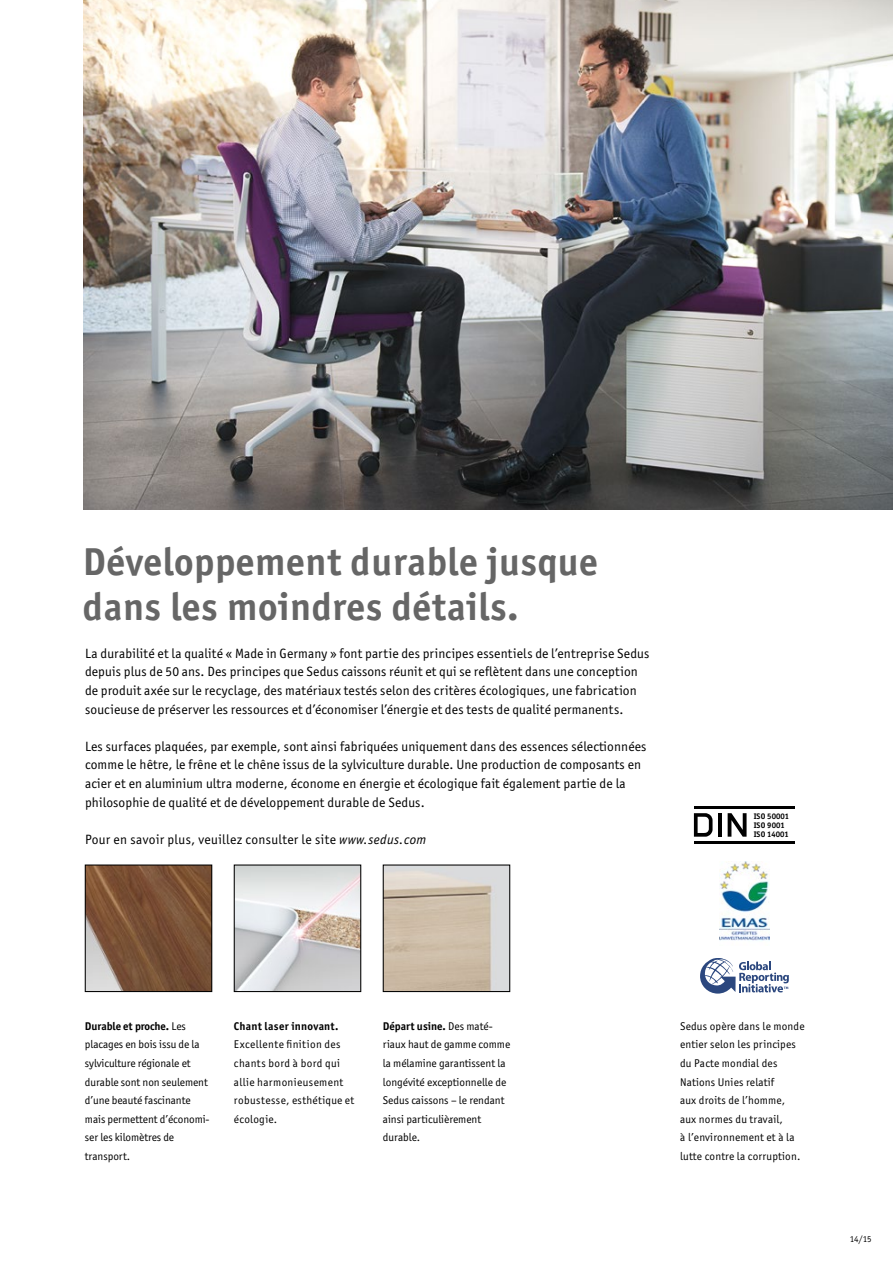
<style>
.page{position:relative;width:893px;height:1263px;background:#fff}
.page>*{position:absolute;margin:0;border:0;box-sizing:border-box;transform-origin:0 0}
.Headline_26pt{font:700 39px/45px "Officina San Itc T";letter-spacing:.015em;color:#666}
.Headline_26pt-2{font:13.5px/18.6px "Officina San Itc T";letter-spacing:.015em;color:#000}
.Copy_9pt{font:13.5px/18.6px "Officina San Itc T";letter-spacing:.01em;color:#000}
.Copy_9pt-2{font:13.5px "Officina San Itc T";letter-spacing:.03em;color:#000}
.Copy_12pt{font:11.25px/18.6px "Officina San Itc T";letter-spacing:.015em;color:#000}
.Copy_12pt-2{font:11.25px/18.6px "Officina San Itc T";letter-spacing:-.005em;color:#000}
.Headline_26pt-3{font:11.25px/18.6px "Officina San Itc T";color:#000}
.Copy_9pt-3{font:11.25px/18.6px "Officina San Itc T";letter-spacing:.035em;color:#000}
.t1{font:9px "Officina San Itc T";color:#000}
.Copy_12pt-3{font:700 8.1px "Officina San Itc T";letter-spacing:.015em;color:#000}
.s1{font-style:italic}
.s2{font-weight:700}
</style>
<div class="page">
<img style="left:84px;top:0;width:809px;height:509px">
<img style="left:385px;top:866px;width:123px;height:124px">
<div style="left:383px;top:864px;width:127px;height:128px;border:1px solid #000"></div>
<img style="left:87px;top:866px;width:123px;height:124px">
<div style="left:85px;top:864px;width:127px;height:128px;border:1px solid #000"></div>
<img style="left:236px;top:866px;width:123px;height:124px">
<div style="left:234px;top:864px;width:127px;height:128px;border:1px solid #000"></div>
<svg style="left:700px;top:958px;width:89px;height:35px"></svg>
<hr style="left:694px;top:806px;width:100px;height:3px;background:#000">
<svg style="left:728px;top:813px;width:18px;height:24px"></svg>
<hr style="left:718px;top:813px;width:4px;height:24px;background:#000">
<hr style="left:694px;top:841px;width:100px;height:3px;background:#000">
<svg style="left:694px;top:813px;width:19px;height:24px"></svg>
<img style="left:719px;top:861px;width:51px;height:80px">
<p class="Headline_26pt" style="left:83px;top:539px;width:517px">Développement durable jusque dans les moindres détails.</p>
<p class="Headline_26pt-2" style="left:85px;top:644px;width:566px">La durabilité et la qualité « Made in Germany » font partie des principes essentiels de l’entreprise Sedus depuis plus de 50 ans. Des principes que Sedus caissons réunit et qui se reflètent dans une conception de produit axée sur le recyclage, des matériaux testés selon des critères écologiques, une fabrication soucieuse de préserver les ressources et d’économiser l’énergie et des tests de qualité permanents.</p>
<p class="Copy_9pt" style="left:85px;top:737px;width:563px">Les surfaces plaquées, par exemple, sont ainsi fabriquées uniquement dans des essences sélectionnées comme le hêtre, le frêne et le chêne issus de la sylviculture durable. Une production de composants en acier et en aluminium ultra moderne, économe en énergie et écologique fait également partie de la philosophie de qualité et de développement durable de Sedus.</p>
<p class="Copy_9pt-2" style="left:85px;top:831px;width:343px">Pour en savoir plus, veuillez consulter le site <span class="s1">www.sedus.com</span></p>
<p class="Copy_12pt-3" style="left:754px;top:811px;width:37px">ISO 50001</p>
<p class="Copy_12pt-3" style="left:754px;top:820px;width:33px">ISO 9001</p>
<p class="Copy_12pt-3" style="left:754px;top:829px;width:37px">ISO 14001</p>
<p class="Copy_12pt-2" style="left:85px;top:1016px;width:126px"><span class="s2">Durable et proche.</span> Les placages en bois issu de la sylviculture régionale et durable sont non seulement d’une beauté fascinante mais permettent d’économi&shy;ser les kilomètres de transport.</p>
<p class="Copy_9pt-3" style="left:234px;top:1016px;width:122px"><span class="s2">Chant laser innovant.<br></span>Excellente finition des chants bord à bord qui allie harmonieusement robustesse, esthétique et écologie.</p>
<p class="Headline_26pt-3" style="left:383px;top:1016px;width:129px"><span class="s2">Départ usine.</span> Des maté&shy;riaux haut de gamme comme la mélamine garantissent la longévité exceptionnelle de<br>Sedus caissons – le rendant ainsi particulièrement durable.</p>
<p class="Copy_12pt" style="left:680px;top:1017px;width:126px">Sedus opère dans le monde entier selon les principes du Pacte mondial des<br>Nations Unies relatif<br>aux droits de l’homme,<br>aux normes du travail,<br>à l’environnement et à la lutte contre la corruption.</p>
<p class="t1" style="left:850px;top:1233px;width:23px">14/15</p>
</div>
